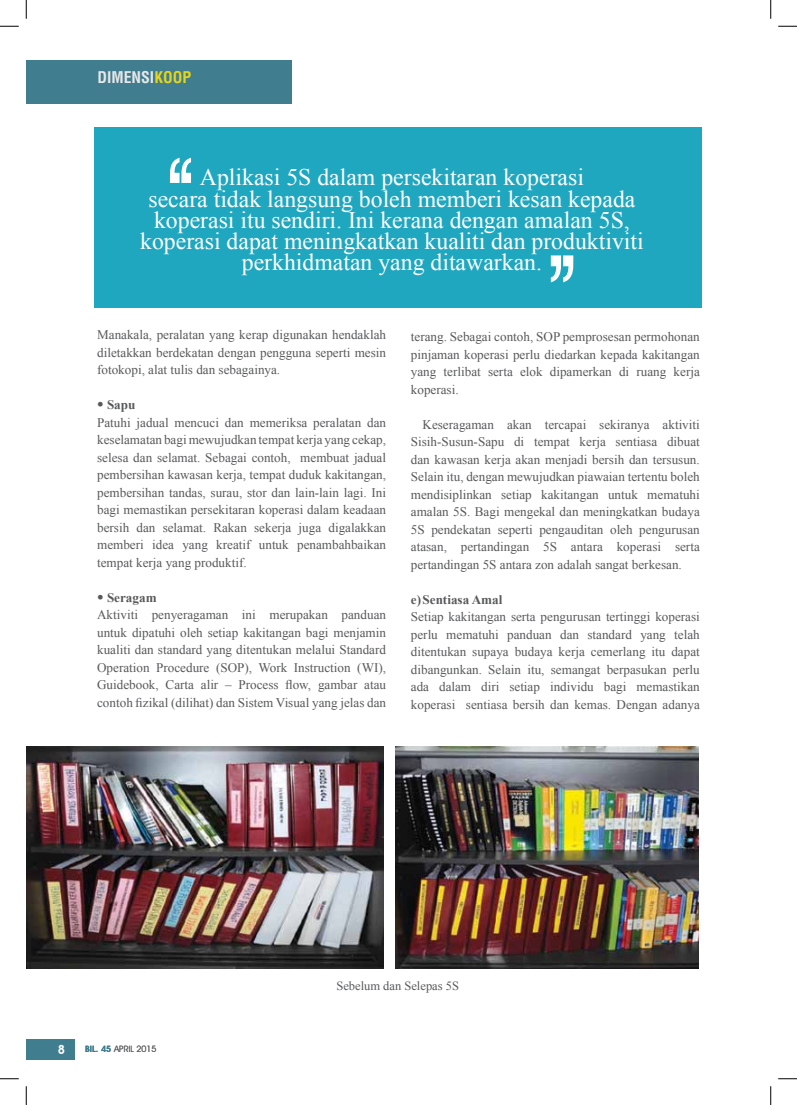
<style>
.page{position:relative;width:797px;height:1105px;background:#fff}
.page>*{position:absolute;margin:0;border:0;box-sizing:border-box;transform-origin:0 0}
.t1{font:23.75px/21.1px "Times New Roman";color:#fff;text-align:center}
.t2{font:700 condensed 15.75px "Helvetica";color:#e6e7e8}
.t3{font:13.12px/17.5px "Times New Roman";color:#58595b;text-align:justify}
.t4{font:12.5px "Times New Roman";color:#58595b}
.t5{font:600 12.5px "Avant Garde IT Cby BT";color:#fff}
.t6{font:8.75px "Avant Garde IT Cby BT";letter-spacing:.005em;color:#58595b}
.s1{color:#e7d51b}
.s2{font-family:"Helvetica";font-weight:300}
.s3{font-weight:700}
.s4{font-weight:600;color:#407d8e}
</style>
<div class="page">
<div style="left:26px;top:60px;width:265px;height:43px;background:#407d8e"></div>
<div style="left:26px;top:1039px;width:49px;height:21px;background:#407d8e"></div>
<img style="left:26px;top:746px;width:357px;height:222px">
<img style="left:395px;top:746px;width:304px;height:222px">
<div style="left:94px;top:128px;width:607px;height:180px;background:#20a7c0"></div>
<svg style="left:170px;top:158px;width:21px;height:25px"></svg>
<svg style="left:551px;top:255px;width:22px;height:27px"></svg>
<svg style="left:0;top:25px;width:19px;height:2px"></svg>
<svg style="left:778px;top:25px;width:19px;height:2px"></svg>
<svg style="left:0;top:1078px;width:19px;height:1px"></svg>
<svg style="left:778px;top:1078px;width:19px;height:1px"></svg>
<svg style="left:25px;top:0;width:2px;height:19px"></svg>
<svg style="left:25px;top:1086px;width:2px;height:19px"></svg>
<svg style="left:770px;top:0;width:1px;height:19px"></svg>
<svg style="left:770px;top:1086px;width:1px;height:19px"></svg>
<p class="t2" style="left:97px;top:68px;width:95px">DIMENSI<span class="s1">KOOP</span></p>
<p class="t1" style="left:140px;top:167px;width:505px">Aplikasi 5S dalam persekitaran koperasi<br>secara tidak langsung boleh memberi kesan kepada koperasi itu sendiri. Ini kerana dengan amalan 5S, koperasi dapat meningkatkan kualiti dan produktiviti perkhidmatan yang ditawarkan.</p>
<p class="t3" style="left:97px;top:326px;width:290px">Manakala, peralatan yang kerap digunakan hendaklah diletakkan berdekatan dengan pengguna seperti mesin fotokopi, alat tulis dan sebagainya.</p>
<p class="t3" style="left:97px;top:396px;width:290px;text-align:left"><span class="s2">•</span> <span class="s3">Sapu<br></span>Patuhi jadual mencuci dan memeriksa peralatan dan keselamatan bagi mewujudkan tempat kerja yang cekap, selesa dan selamat. Sebagai contoh, membuat jadual pembersihan kawasan kerja, tempat duduk kakitangan, pembersihan tandas, surau, stor dan lain-lain lagi. Ini bagi memastikan persekitaran koperasi dalam keadaan bersih dan selamat. Rakan sekerja juga digalakkan memberi idea yang kreatif untuk penambahbaikan tempat kerja yang produktif.</p>
<p class="t3" style="left:97px;top:588px;width:290px;text-align:left"><span class="s2">•</span> <span class="s3">Seragam<br></span>Aktiviti penyeragaman ini merupakan panduan untuk dipatuhi oleh setiap kakitangan bagi menjamin kualiti dan standard yang ditentukan melalui Standard Operation Procedure (SOP), Work Instruction (WI), Guidebook, Carta alir – Process flow, gambar atau contoh fizikal (dilihat) dan Sistem Visual yang jelas dan</p>
<p class="t3" style="left:411px;top:328px;width:290px">terang. Sebagai contoh, SOP pemprosesan permohonan pinjaman koperasi perlu diedarkan kepada kakitangan yang terlibat serta elok dipamerkan di ruang kerja koperasi.</p>
<p class="t3" style="left:411px;top:415px;width:290px;text-indent:12px">Keseragaman akan tercapai sekiranya aktiviti Sisih-Susun-Sapu di tempat kerja sentiasa dibuat dan kawasan kerja akan menjadi bersih dan tersusun.<br>Selain itu, dengan mewujudkan piawaian tertentu boleh mendisiplinkan setiap kakitangan untuk mematuhi amalan 5S. Bagi mengekal dan meningkatkan budaya 5S pendekatan seperti pengauditan oleh pengurusan atasan, pertandingan 5S antara koperasi serta pertandingan 5S antara zon adalah sangat berkesan.</p>
<p class="t3" style="left:411px;top:590px;width:290px;text-align:left"><span class="s3">e)Sentiasa Amal<br></span>Setiap kakitangan serta pengurusan tertinggi koperasi perlu mematuhi panduan dan standard yang telah ditentukan supaya budaya kerja cemerlang itu dapat dibangunkan. Selain itu, semangat berpasukan perlu ada dalam diri setiap individu bagi memastikan koperasi sentiasa bersih dan kemas. Dengan adanya</p>
<p class="t5" style="left:58px;top:1042px;width:9px">8</p>
<p class="t6" style="left:85px;top:1044px;width:73px"><span class="s4">BIL. 45</span> APRIL 2015</p>
<p class="t4" style="left:336px;top:977px;width:124px">Sebelum dan Selepas 5S</p>
</div>
